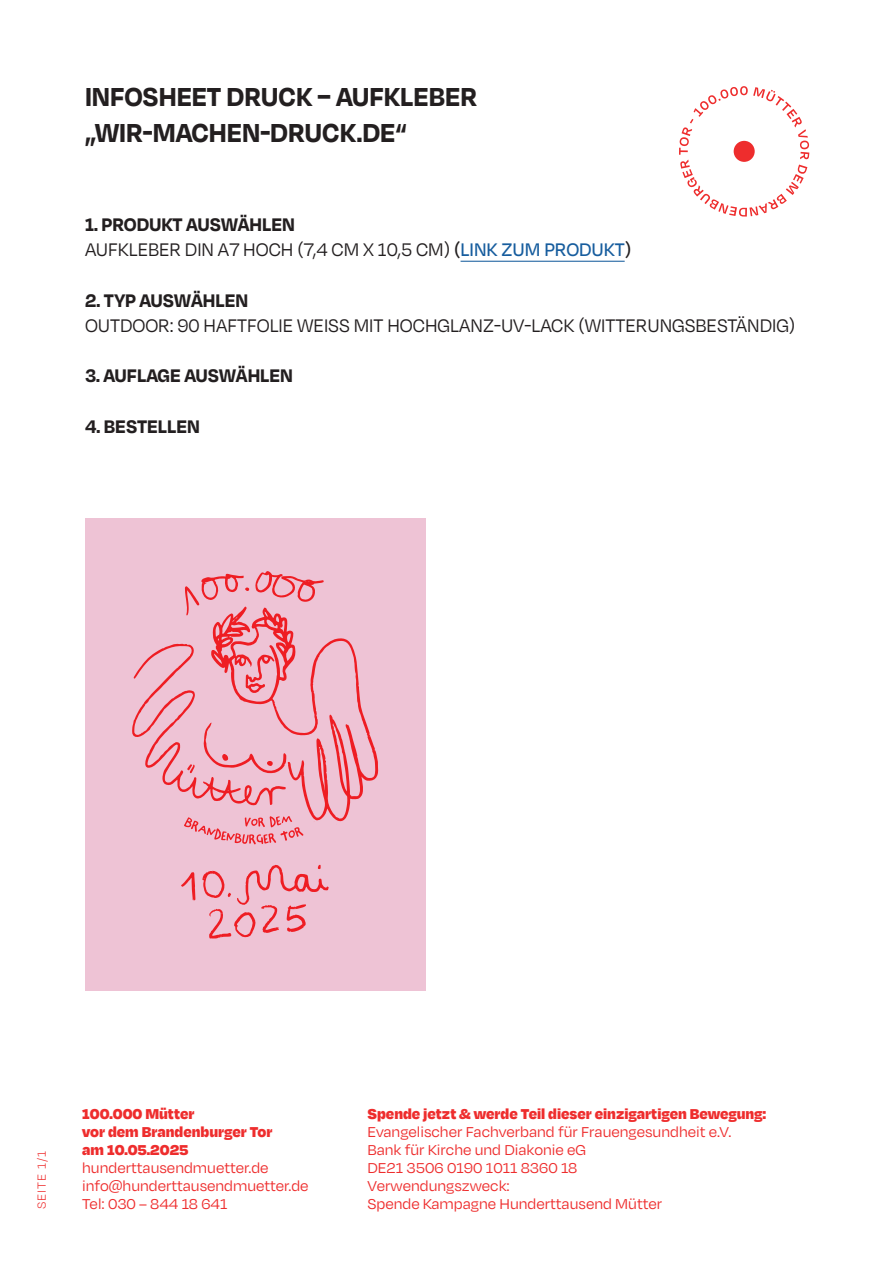
<style>
.page{position:relative;width:893px;height:1263px;background:#fff}
.page>*{position:absolute;margin:0;border:0;box-sizing:border-box;transform-origin:0 0}
.t1{font:700 30px/36px "Degular";color:#231f20;scale:.94 1}
.t2{font:21px/25.2px "Degular";color:#231f20;scale:.94 1}
.t3{font:700 21px "Degular";color:#231f20;scale:.94 1}
.t4{font:16.5px/18px "Degular";color:#ee2d2d}
.t5{font:900 16.5px/18px "Degular";color:#ee2d2d}
.t6{font:300 13.5px "Degular";letter-spacing:.08em;color:#ee2d2d}
.s1{font-weight:700}
.s2{font-weight:500}
.s3{font-weight:500;color:#175d9e}
</style>
<div class="page">
<svg style="left:679px;top:86px;width:130px;height:131px"></svg>
<hr style="left:461px;top:261px;width:164px;height:1px;background:#175d9e">
<div style="left:85px;top:519px;width:340px;height:472px;background:#eec3d5"></div>
<svg style="left:181px;top:872px;width:14px;height:29px"></svg>
<svg style="left:202px;top:865px;width:127px;height:74px"></svg>
<svg style="left:132px;top:571px;width:247px;height:273px"></svg>
<h1 class="t1" style="left:85px;top:77px;width:418px">INFOSHEET DRUCK – AUFKLEBER „WIR-MACHEN-DRUCK.DE“</h1>
<p class="t2" style="left:85px;top:211px;width:582px"><span class="s1">1. PRODUKT AUSWÄHLEN<br></span>AUFKLEBER DIN A7 HOCH (7,4 CM X 10,5 CM) <span class="s2">(</span><span class="s3">LINK ZUM PRODUKT</span><span class="s2">)</span></p>
<p class="t3" style="left:85px;top:287px;width:175px">2. TYP AUSWÄHLEN</p>
<p class="t2" style="left:85px;top:312px;width:757px">OUTDOOR: 90 HAFTFOLIE WEISS MIT HOCHGLANZ-UV-LACK (WITTERUNGSBESTÄNDIG)</p>
<p class="t3" style="left:85px;top:362px;width:223px">3. AUFLAGE AUSWÄHLEN</p>
<p class="t3" style="left:85px;top:413px;width:124px">4. BESTELLEN</p>
<p class="t6" style="left:34px;top:1209px;width:60px;rotate:-90deg">SEITE 1/1</p>
<p class="t5" style="left:82px;top:1104px;width:192px">100.000 Mütter<br>vor dem Brandenburger Tor am 10.05.2025</p>
<p class="t4" style="left:82px;top:1158px;width:228px">hunderttausendmuetter.de info@hunderttausendmuetter.de<br>Tel: 030 – 844 18 641</p>
<p class="t5" style="left:367px;top:1104px;width:400px">Spende jetzt &amp; werde Teil dieser einzigartigen Bewegung:</p>
<p class="t4" style="left:367px;top:1122px;width:365px">Evangelischer Fachverband für Frauengesundheit e.V.<br>Bank für Kirche und Diakonie eG<br>DE21 3506 0190 1011 8360 18<br>Verwendungszweck:<br>Spende Kampagne Hunderttausend Mütter</p>
</div>
